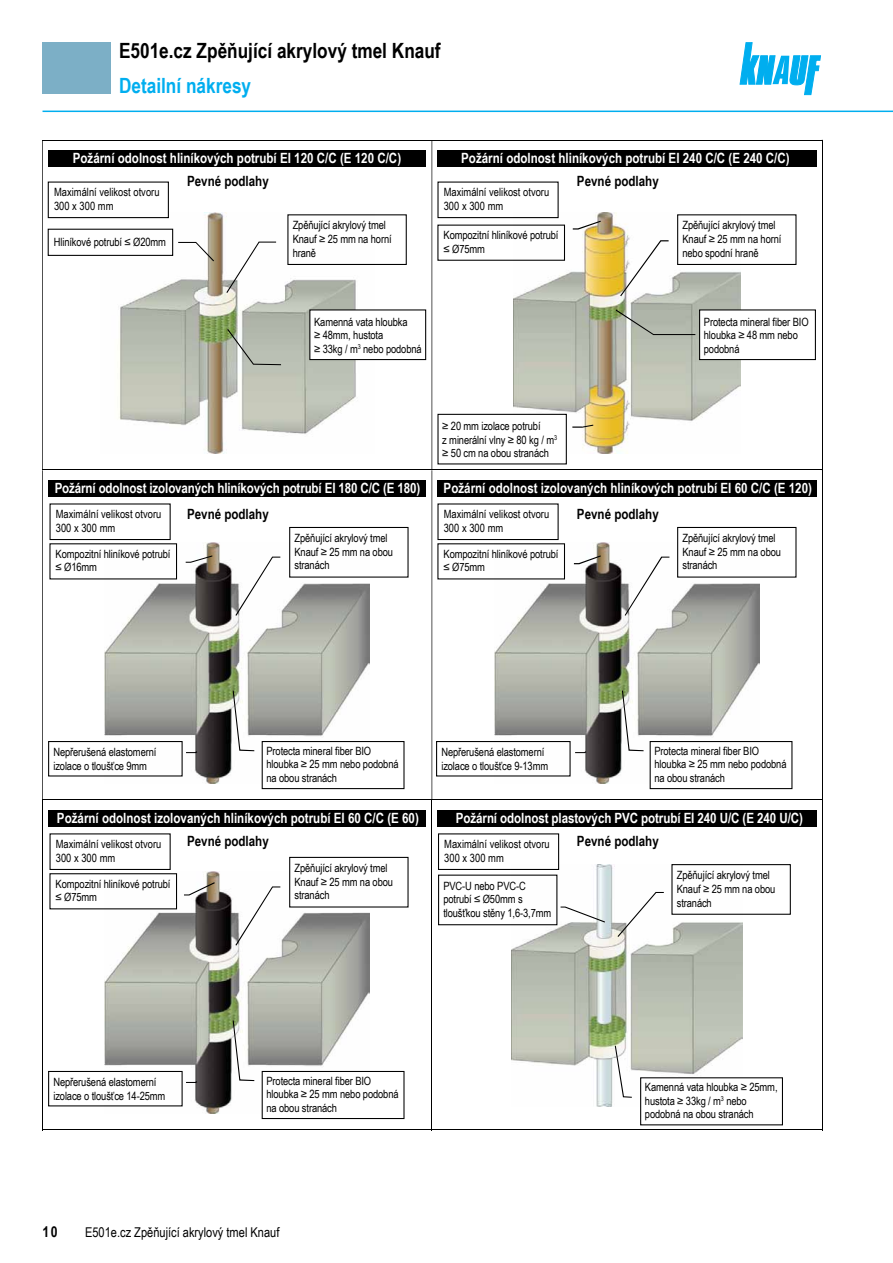
<style>
.page{position:relative;width:893px;height:1263px;background:#fff}
.page>*{position:absolute;margin:0;border:0;box-sizing:border-box;transform-origin:0 0}
.t1{font:700 21px "Arial Narrow";color:#000}
.t2{font:700 21px "Arial Narrow";color:#00aeef}
.t3{font:700 15px "Arial Narrow";color:#000}
.t4{font:700 14.1px "Arial Narrow";color:#fff}
.t5{font:700 14.1px "Arial Narrow";color:#000}
.t6{font:13.5px "Arial Narrow";color:#000}
.t7{font:11.4px/13.6px "Arial Narrow";letter-spacing:-.01em;color:#000}
</style>
<div class="page">
<div style="left:43px;top:43px;width:68px;height:51px;background:#7cafc6"></div>
<svg style="left:740px;top:43px;width:81px;height:52px"></svg>
<hr style="left:43px;top:111px;width:850px;height:1px;background:#00aeef">
<div style="left:48px;top:150px;width:378px;height:16px;background:#000"></div>
<div style="left:437px;top:150px;width:380px;height:16px;background:#000"></div>
<hr style="left:42px;top:140px;width:780px;height:1px;background:#000">
<hr style="left:42px;top:140px;width:1px;height:330px;background:#000">
<hr style="left:432px;top:140px;width:1px;height:330px;background:#000">
<hr style="left:822px;top:140px;width:1px;height:330px;background:#000">
<div style="left:48px;top:480px;width:378px;height:16px;background:#000"></div>
<div style="left:437px;top:480px;width:380px;height:16px;background:#000"></div>
<hr style="left:42px;top:470px;width:780px;height:1px;background:#000">
<hr style="left:42px;top:470px;width:1px;height:329px;background:#000">
<hr style="left:432px;top:470px;width:1px;height:329px;background:#000">
<hr style="left:822px;top:470px;width:1px;height:329px;background:#000">
<div style="left:48px;top:810px;width:378px;height:16px;background:#000"></div>
<div style="left:437px;top:810px;width:380px;height:16px;background:#000"></div>
<hr style="left:42px;top:799px;width:780px;height:1px;background:#000">
<hr style="left:42px;top:800px;width:1px;height:330px;background:#000">
<hr style="left:42px;top:1129px;width:390px;height:1px;background:#000">
<hr style="left:432px;top:800px;width:1px;height:330px;background:#000">
<hr style="left:432px;top:1129px;width:390px;height:1px;background:#000">
<hr style="left:822px;top:800px;width:1px;height:330px;background:#000">
<img style="left:100px;top:212px;width:275px;height:242px">
<img style="left:513px;top:212px;width:228px;height:242px">
<img style="left:105px;top:542px;width:265px;height:241px">
<img style="left:495px;top:542px;width:265px;height:241px">
<img style="left:105px;top:872px;width:265px;height:241px">
<img style="left:511px;top:865px;width:231px;height:242px">
<svg style="left:620px;top:240px;width:49px;height:56px"></svg>
<svg style="left:616px;top:309px;width:79px;height:26px;background:#abb1a5"></svg>
<svg style="left:572px;top:425px;width:21px;height:3px"></svg>
<svg style="left:226px;top:242px;width:50px;height:51px"></svg>
<svg style="left:178px;top:242px;width:36px;height:19px"></svg>
<svg style="left:227px;top:329px;width:54px;height:36px;background:#b3b9ad"></svg>
<svg style="left:235px;top:557px;width:45px;height:59px"></svg>
<svg style="left:233px;top:691px;width:21px;height:60px"></svg>
<svg style="left:186px;top:751px;width:11px;height:2px"></svg>
<svg style="left:186px;top:555px;width:26px;height:8px"></svg>
<svg style="left:617px;top:892px;width:47px;height:45px"></svg>
<svg style="left:615px;top:1046px;width:17px;height:52px"></svg>
<svg style="left:561px;top:906px;width:44px;height:16px"></svg>
<svg style="left:235px;top:886px;width:45px;height:59px"></svg>
<svg style="left:233px;top:1020px;width:21px;height:61px"></svg>
<svg style="left:186px;top:1081px;width:11px;height:2px"></svg>
<svg style="left:184px;top:882px;width:31px;height:13px"></svg>
<svg style="left:625px;top:557px;width:44px;height:59px"></svg>
<svg style="left:622px;top:691px;width:22px;height:60px"></svg>
<svg style="left:575px;top:751px;width:11px;height:2px"></svg>
<svg style="left:574px;top:555px;width:27px;height:9px"></svg>
<svg style="left:573px;top:221px;width:28px;height:9px"></svg>
<div style="left:437px;top:182px;width:122px;height:36px;border:1px solid #000"></div>
<div style="left:437px;top:225px;width:128px;height:36px;border:1px solid #000"></div>
<div style="left:677px;top:214px;width:119px;height:51px;border:1px solid #000"></div>
<div style="left:700px;top:310px;width:115px;height:50px;background:#fff"></div>
<div style="left:699px;top:309px;width:117px;height:51px;border:1px solid #000"></div>
<div style="left:48px;top:182px;width:121px;height:36px;border:1px solid #000"></div>
<div style="left:48px;top:229px;width:125px;height:27px;border:1px solid #000"></div>
<div style="left:287px;top:214px;width:120px;height:51px;border:1px solid #000"></div>
<div style="left:310px;top:310px;width:116px;height:50px;background:#fff"></div>
<div style="left:309px;top:309px;width:117px;height:51px;border:1px solid #000"></div>
<div style="left:438px;top:414px;width:128px;height:50px;background:#fff"></div>
<div style="left:437px;top:414px;width:130px;height:50px;border:1px solid #000"></div>
<div style="left:437px;top:503px;width:122px;height:37px;border:1px solid #000"></div>
<div style="left:677px;top:527px;width:119px;height:51px;border:1px solid #000"></div>
<div style="left:650px;top:741px;width:142px;height:47px;background:#fff"></div>
<div style="left:650px;top:741px;width:142px;height:48px;border:1px solid #000"></div>
<div style="left:436px;top:741px;width:135px;height:35px;border:1px solid #000"></div>
<div style="left:50px;top:503px;width:121px;height:37px;border:1px solid #000"></div>
<div style="left:289px;top:527px;width:120px;height:51px;border:1px solid #000"></div>
<div style="left:262px;top:741px;width:142px;height:47px;background:#fff"></div>
<div style="left:262px;top:741px;width:142px;height:48px;border:1px solid #000"></div>
<div style="left:48px;top:741px;width:135px;height:35px;border:1px solid #000"></div>
<div style="left:49px;top:873px;width:128px;height:36px;border:1px solid #000"></div>
<div style="left:50px;top:833px;width:121px;height:37px;border:1px solid #000"></div>
<div style="left:289px;top:857px;width:120px;height:50px;border:1px solid #000"></div>
<div style="left:438px;top:833px;width:121px;height:37px;border:1px solid #000"></div>
<div style="left:671px;top:864px;width:120px;height:51px;border:1px solid #000"></div>
<div style="left:438px;top:874px;width:119px;height:51px;border:1px solid #000"></div>
<div style="left:262px;top:1071px;width:142px;height:47px;background:#fff"></div>
<div style="left:262px;top:1071px;width:142px;height:48px;border:1px solid #000"></div>
<div style="left:48px;top:1071px;width:135px;height:35px;border:1px solid #000"></div>
<div style="left:641px;top:1078px;width:141px;height:47px;background:#fff"></div>
<h1 class="t1" style="left:119px;top:34px;width:323px">E501e.cz Zpěňující akrylový tmel Knauf</h1>
<h1 class="t2" style="left:119px;top:70px;width:134px">Detailní nákresy</h1>
<p class="t4" style="left:73px;top:148px;width:330px">Požární odolnost hliníkových potrubí EI 120 C/C (E 120 C/C)</p>
<p class="t4" style="left:461px;top:148px;width:330px">Požární odolnost hliníkových potrubí EI 240 C/C (E 240 C/C)</p>
<p class="t7" style="left:54px;top:185px;width:107px">Maximální velikost otvoru<br>300 x 300 mm</p>
<p class="t7" style="left:54px;top:235px;width:114px">Hliníkové potrubí ≤ Ø20mm</p>
<p class="t5" style="left:187px;top:170px;width:83px">Pevné podlahy</p>
<p class="t5" style="left:577px;top:170px;width:83px">Pevné podlahy</p>
<p class="t7" style="left:444px;top:185px;width:107px">Maximální velikost otvoru<br>300 x 300 mm</p>
<p class="t7" style="left:444px;top:228px;width:116px">Kompozitní hliníkové potrubí ≤ Ø75mm</p>
<p class="t7" style="left:293px;top:218px;width:101px">Zpěňující akrylový tmel<br>Knauf ≥ 25 mm na horní hraně</p>
<p class="t7" style="left:314px;top:314px;width:109px">Kamenná vata hloubka<br>≥ 48mm, hustota<br>≥ 33kg / m<sup>3</sup> nebo podobná</p>
<p class="t7" style="left:682px;top:218px;width:101px">Zpěňující akrylový tmel<br>Knauf ≥ 25 mm na horní nebo spodní hraně</p>
<p class="t7" style="left:704px;top:314px;width:106px">Protecta mineral fiber BIO hloubka ≥ 48 mm nebo podobná</p>
<p class="t7" style="left:442px;top:419px;width:116px">≥ 20 mm izolace potrubí<br>z minerální vlny ≥ 80 kg / m<sup>3 </sup>≥ 50 cm na obou stranách</p>
<p class="t4" style="left:55px;top:477px;width:367px">Požární odolnost izolovaných hliníkových potrubí EI 180 C/C (E 180)</p>
<p class="t4" style="left:444px;top:477px;width:370px">Požární odolnost izolovaných hliníkových potrubí EI 60 C/C (E 120)</p>
<p class="t7" style="left:56px;top:507px;width:107px">Maximální velikost otvoru<br>300 x 300 mm</p>
<p class="t7" style="left:56px;top:546px;width:116px">Kompozitní hliníkové potrubí ≤ Ø16mm</p>
<p class="t5" style="left:187px;top:503px;width:83px">Pevné podlahy</p>
<p class="t5" style="left:577px;top:503px;width:83px">Pevné podlahy</p>
<p class="t7" style="left:444px;top:507px;width:107px">Maximální velikost otvoru<br>300 x 300 mm</p>
<p class="t7" style="left:294px;top:531px;width:100px">Zpěňující akrylový tmel<br>Knauf ≥ 25 mm na obou stranách</p>
<p class="t7" style="left:444px;top:546px;width:116px">Kompozitní hliníkové potrubí ≤ Ø75mm</p>
<p class="t7" style="left:682px;top:531px;width:100px">Zpěňující akrylový tmel<br>Knauf ≥ 25 mm na obou stranách</p>
<p class="t7" style="left:53px;top:745px;width:105px">Nepřerušená elastomerní izolace o tloušťce 9mm</p>
<p class="t7" style="left:266px;top:743px;width:134px">Protecta mineral fiber BIO hloubka ≥ 25 mm nebo podobná na obou stranách</p>
<p class="t7" style="left:441px;top:745px;width:108px">Nepřerušená elastomerní izolace o tloušťce 9-13mm</p>
<p class="t7" style="left:654px;top:743px;width:134px">Protecta mineral fiber BIO hloubka ≥ 25 mm nebo podobná na obou stranách</p>
<p class="t4" style="left:57px;top:807px;width:363px">Požární odolnost izolovaných hliníkových potrubí EI 60 C/C (E 60)</p>
<p class="t4" style="left:456px;top:807px;width:349px">Požární odolnost plastových PVC potrubí EI 240 U/C (E 240 U/C)</p>
<p class="t7" style="left:56px;top:837px;width:107px">Maximální velikost otvoru<br>300 x 300 mm</p>
<p class="t7" style="left:56px;top:876px;width:116px">Kompozitní hliníkové potrubí ≤ Ø75mm</p>
<p class="t5" style="left:187px;top:831px;width:83px">Pevné podlahy</p>
<p class="t5" style="left:577px;top:831px;width:83px">Pevné podlahy</p>
<p class="t7" style="left:444px;top:837px;width:107px">Maximální velikost otvoru<br>300 x 300 mm</p>
<p class="t7" style="left:294px;top:861px;width:100px">Zpěňující akrylový tmel<br>Knauf ≥ 25 mm na obou stranách</p>
<p class="t7" style="left:443px;top:878px;width:109px">PVC-U nebo PVC-C potrubí ≤ Ø50mm s tloušťkou stěny 1,6-3,7mm</p>
<p class="t7" style="left:677px;top:868px;width:100px">Zpěňující akrylový tmel<br>Knauf ≥ 25 mm na obou stranách</p>
<p class="t7" style="left:266px;top:1073px;width:134px">Protecta mineral fiber BIO hloubka ≥ 25 mm nebo podobná na obou stranách</p>
<p class="t7" style="left:53px;top:1075px;width:113px">Nepřerušená elastomerní izolace o tloušťce 14-25mm</p>
<p class="t7" style="left:645px;top:1080px;width:134px">Kamenná vata hloubka ≥ 25mm, hustota ≥ 33kg / m<sup>3</sup> nebo podobná na obou stranách</p>
<h2 class="t3" style="left:43px;top:1221px;width:17px">10</h2>
<p class="t6" style="left:85px;top:1223px;width:196px">E501e.cz Zpěňující akrylový tmel Knauf</p>
</div>
